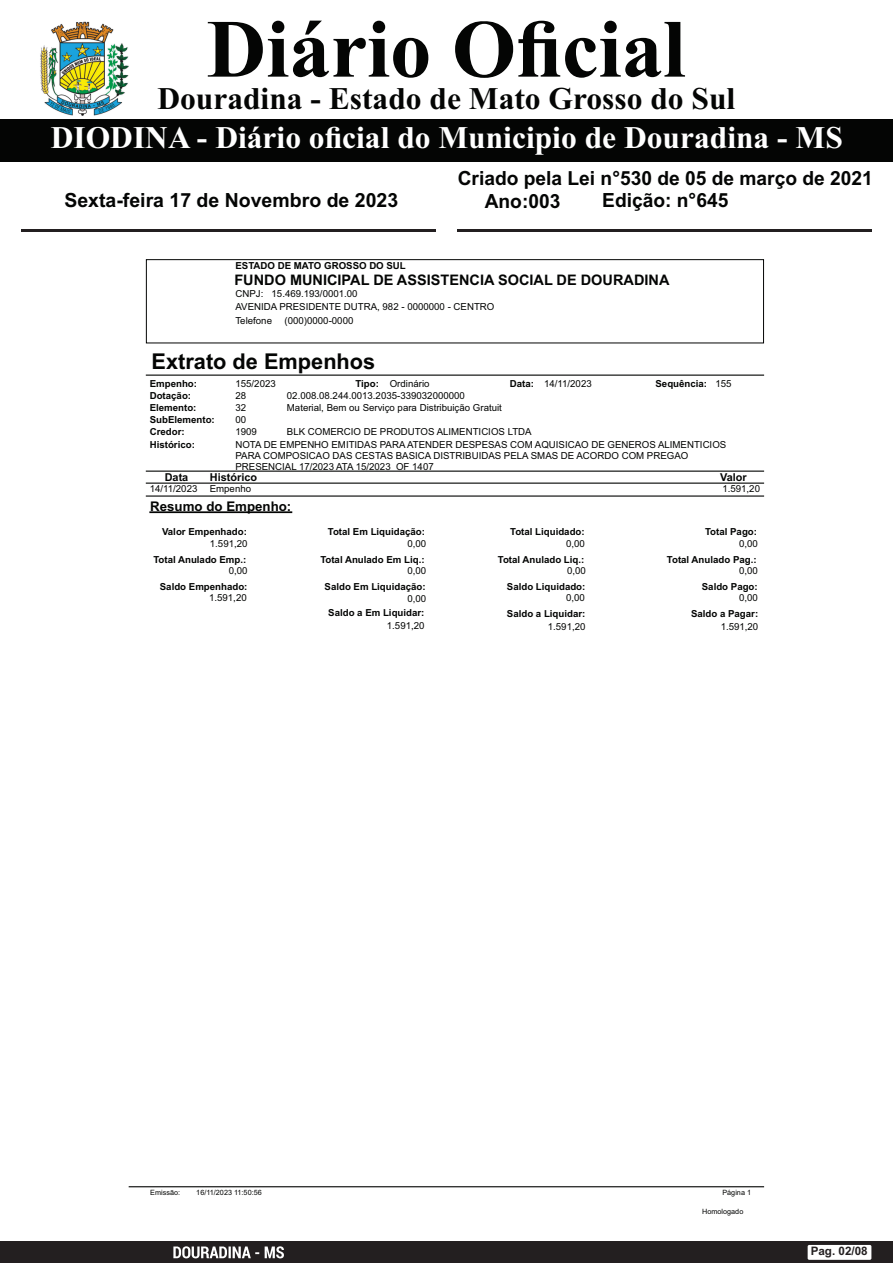
<style>
.page{position:relative;width:893px;height:1263px;background:#fff}
.page>*{position:absolute;margin:0;border:0;box-sizing:border-box;transform-origin:0 0}
.t1{font:700 82.5px "Times New Roman";color:#040504}
.t2{font:700 31.5px "Times New Roman";color:#fff}
.t3{font:700 31.5px "Times New Roman";color:#040504}
.t4{font:700 21.75px "Arial";color:#040504}
.t5{font:700 19.5px "Arial";color:#040504}
.t6{font:700 14.55px "Arial";color:#040504}
.t7{font:700 13.35px "Arial";color:#040504}
.t8{font:700 11.7px "Arial";color:#231f20}
.t9{font:700 10.95px "Arial";color:#040504}
.t10{font:9.6px/13.5px "Arial";color:#040504}
.t11{font:700 9.6px/12px "Arial";color:#040504}
.t12{font:7.2px "Arial";color:#040504}
.s1{font-weight:700}
.s2{font-weight:400}
</style>
<div class="page">
<hr style="left:146px;top:375px;width:617px;height:1px;background:#040504">
<div style="left:146px;top:259px;width:618px;height:84px;border:1px solid #040504"></div>
<hr style="left:146px;top:471px;width:617px;height:1px;background:#040504">
<hr style="left:146px;top:483px;width:617px;height:1px;background:#040504">
<hr style="left:146px;top:495px;width:617px;height:2px;background:#040504">
<hr style="left:150px;top:511px;width:141px;height:2px;background:#040504">
<hr style="left:129px;top:1186px;width:634px;height:1px;background:#040504">
<div style="left:0;top:119px;width:893px;height:42px;background:#040504"></div>
<img style="left:40px;top:21px;width:89px;height:95px">
<div style="left:0;top:1242px;width:893px;height:21px;background:#231f20"></div>
<div style="left:808px;top:1245px;width:63px;height:15px;background:#fff;border-radius:2px"></div>
<svg style="left:173px;top:1246px;width:111px;height:12px"></svg>
<hr style="left:21px;top:229px;width:415px;height:3px;background:#231f20">
<hr style="left:457px;top:229px;width:414px;height:3px;background:#231f20">
<h1 class="t1" style="left:207px;top:21px;width:480px">Diário Oficial</h1>
<h2 class="t3" style="left:157px;top:88px;width:579px">Douradina - Estado de Mato Grosso do Sul</h2>
<h2 class="t2" style="left:51px;top:126px;width:793px">DIODINA - Diário oficial do Municipio de Douradina - MS</h2>
<h3 class="t5" style="left:458px;top:171px;width:417px">Criado pela Lei n°530 de 05 de março de 2021</h3>
<h3 class="t5" style="left:64px;top:193px;width:335px">Sexta-feira 17 de Novembro de 2023</h3>
<h3 class="t5" style="left:602px;top:192px;width:128px">Edição: n°645</h3>
<h3 class="t5" style="left:485px;top:194px;width:77px">Ano:003</h3>
<p class="t11" style="left:235px;top:261px;width:172px">ESTADO DE MATO GROSSO DO SUL</p>
<h3 class="t6" style="left:234px;top:275px;width:437px">FUNDO MUNICIPAL DE ASSISTENCIA SOCIAL DE DOURADINA</h3>
<p class="t10" style="left:272px;top:287px;width:88px">15.469.193/0001.00</p>
<p class="t10" style="left:285px;top:315px;width:70px">(000)0000-0000</p>
<p class="t10" style="left:235px;top:287px;width:260px">CNPJ:<br>AVENIDA PRESIDENTE DUTRA, 982 - 0000000 - CENTRO<br>Telefone</p>
<h3 class="t4" style="left:152px;top:353px;width:225px">Extrato de Empenhos</h3>
<p class="t11" style="left:150px;top:379px;width:67px">Empenho:<br>Dotação:<br>Elemento:<br>SubElemento:</p>
<p class="t10" style="left:235px;top:378px;width:42px">155/2023</p>
<p class="t10" style="left:355px;top:378px;width:76px"><span class="s1">Tipo:</span> Ordinário</p>
<p class="t10" style="left:510px;top:378px;width:83px"><span class="s1">Data:</span> 14/11/2023</p>
<p class="t11" style="left:655px;top:379px;width:78px">Sequência: <span class="s2">155</span></p>
<p class="t10" style="left:235px;top:390px;width:12px">28</p>
<p class="t10" style="left:287px;top:390px;width:180px">02.008.08.244.0013.2035-339032000000</p>
<p class="t10" style="left:235px;top:403px;width:12px;line-height:12px">32<br>00</p>
<p class="t10" style="left:287px;top:402px;width:217px">Material, Bem ou Serviço para Distribuição Gratuit</p>
<p class="t11" style="left:150px;top:427px;width:36px">Credor:</p>
<p class="t10" style="left:235px;top:426px;width:23px">1909</p>
<p class="t10" style="left:287px;top:426px;width:246px">BLK COMERCIO DE PRODUTOS ALIMENTICIOS LTDA</p>
<p class="t9" style="left:165px;top:473px;width:25px">Data</p>
<p class="t9" style="left:210px;top:473px;width:49px">Histórico</p>
<p class="t9" style="left:720px;top:473px;width:28px">Valor</p>
<p class="t10" style="left:150px;top:483px;width:49px">14/11/2023</p>
<p class="t10" style="left:210px;top:483px;width:43px">Empenho</p>
<p class="t10" style="left:722px;top:483px;width:39px">1.591,20</p>
<p class="t11" style="left:150px;top:440px;width:47px">Histórico:</p>
<p class="t10" style="left:235px;top:440px;width:492px;line-height:11.1px">NOTA DE EMPENHO EMITIDAS PARA ATENDER DESPESAS COM AQUISICAO DE GENEROS ALIMENTICIOS<br>PARA COMPOSICAO DAS CESTAS BASICA DISTRIBUIDAS PELA SMAS DE ACORDO COM PREGAO<br>PRESENCIAL 17/2023 ATA 15/2023 OF 1407</p>
<h3 class="t7" style="left:150px;top:501px;width:143px">Resumo do Empenho:</h3>
<p class="t11" style="left:162px;top:527px;width:86px">Valor Empenhado:</p>
<p class="t11" style="left:328px;top:527px;width:99px">Total Em Liquidação:</p>
<p class="t11" style="left:510px;top:527px;width:76px">Total Liquidado:</p>
<p class="t11" style="left:705px;top:527px;width:53px">Total Pago:</p>
<p class="t10" style="left:210px;top:537px;width:39px">1.591,20</p>
<p class="t10" style="left:407px;top:537px;width:20px">0,00</p>
<p class="t10" style="left:566px;top:537px;width:20px">0,00</p>
<p class="t10" style="left:739px;top:537px;width:20px">0,00</p>
<p class="t11" style="left:153px;top:554px;width:94px">Total Anulado Emp.:</p>
<p class="t11" style="left:320px;top:554px;width:106px">Total Anulado Em Liq.:</p>
<p class="t11" style="left:498px;top:554px;width:88px">Total Anulado Liq.:</p>
<p class="t11" style="left:667px;top:554px;width:91px">Total Anulado Pag.:</p>
<p class="t10" style="left:229px;top:565px;width:20px">0,00</p>
<p class="t10" style="left:407px;top:565px;width:20px">0,00</p>
<p class="t10" style="left:567px;top:565px;width:20px">0,00</p>
<p class="t10" style="left:739px;top:564px;width:20px">0,00</p>
<p class="t11" style="left:160px;top:581px;width:89px">Saldo Empenhado:</p>
<p class="t11" style="left:325px;top:581px;width:103px">Saldo Em Liquidação:</p>
<p class="t11" style="left:507px;top:581px;width:80px">Saldo Liquidado:</p>
<p class="t11" style="left:702px;top:581px;width:57px">Saldo Pago:</p>
<p class="t10" style="left:209px;top:592px;width:39px">1.591,20</p>
<p class="t10" style="left:407px;top:593px;width:20px">0,00</p>
<p class="t10" style="left:566px;top:592px;width:20px">0,00</p>
<p class="t10" style="left:739px;top:592px;width:20px">0,00</p>
<p class="t11" style="left:328px;top:608px;width:98px">Saldo a Em Liquidar:</p>
<p class="t10" style="left:387px;top:620px;width:39px">1.591,20</p>
<p class="t11" style="left:507px;top:609px;width:80px">Saldo a Liquidar:</p>
<p class="t11" style="left:691px;top:609px;width:69px">Saldo a Pagar:</p>
<p class="t10" style="left:548px;top:620px;width:39px">1.591,20</p>
<p class="t10" style="left:721px;top:620px;width:39px">1.591,20</p>
<p class="t12" style="left:150px;top:1190px;width:31px">Emissão:</p>
<p class="t12" style="left:196px;top:1190px;width:67px">16/11/2023 11:50:56</p>
<p class="t12" style="left:722px;top:1189px;width:30px">Página 1</p>
<p class="t12" style="left:702px;top:1208px;width:43px">Homologado</p>
<p class="t8" style="left:811px;top:1247px;width:59px">Pag. 02/08</p>
</div>
